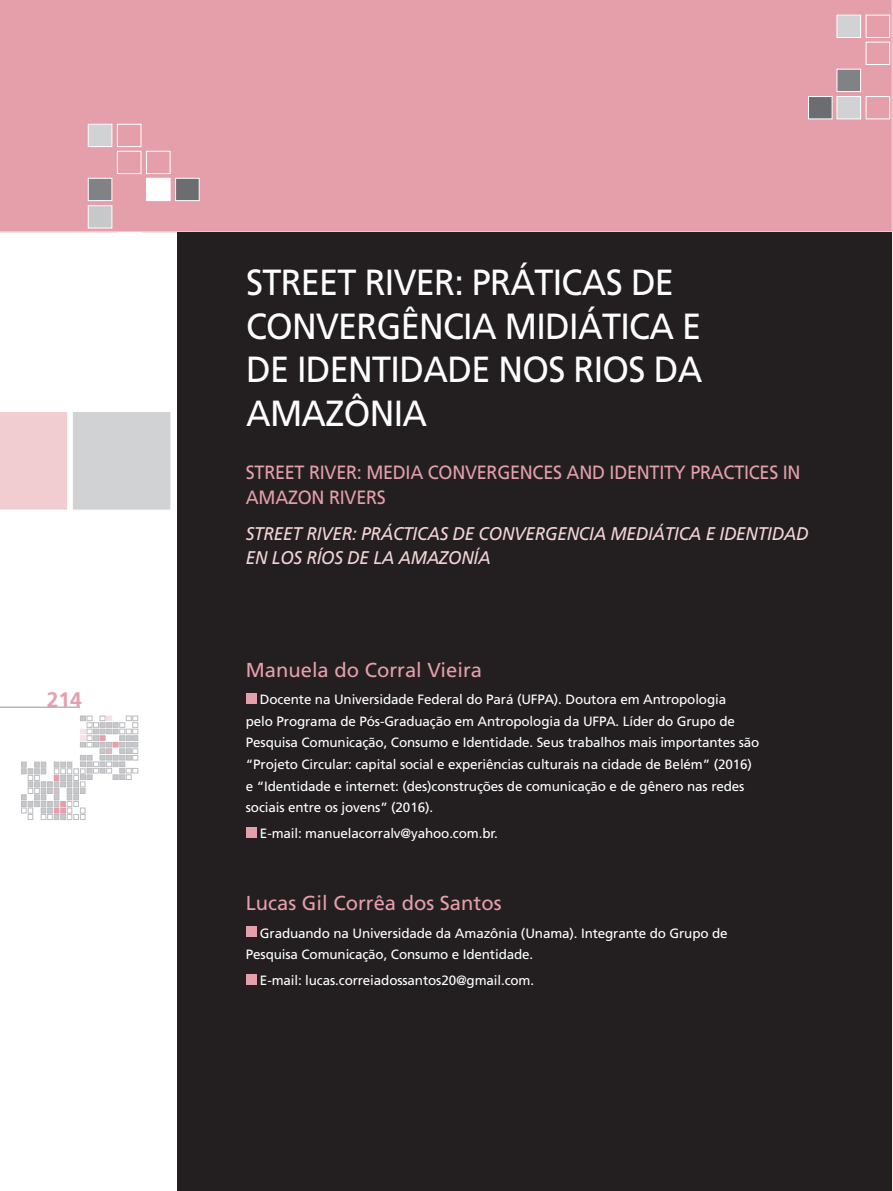
<style>
.page{position:relative;width:893px;height:1191px;background:#fff}
.page>*{position:absolute;margin:0;border:0;box-sizing:border-box;transform-origin:0 0}
.t1{font:36.3px/43.5px "Frutiger";letter-spacing:-.02em;color:#fff;scale:.94 1}
.t2{font:700 21px "Frutiger";color:#e49fab}
.t3{font:20.25px "Frutiger";color:#e49fab}
.t4{font:19.2px/25px "Frutiger";letter-spacing:-.015em;color:#e49fab;scale:.94 1}
.t5{font:italic 18.3px/24px "Frutiger";letter-spacing:-.015em;color:#f3d5d9;scale:.94 1}
.t6{font:13.5px/21.6px "Frutiger";letter-spacing:-.01em;color:#fff}
</style>
<div class="page">
<svg style="left:21px;top:716px;width:117px;height:103px"></svg>
<hr style="left:0;top:707px;width:80px;height:1px;background:#b2b3b7">
<div style="left:0;top:0;width:893px;height:232px;background:#e49fab"></div>
<div style="left:88px;top:178px;width:24px;height:23px;background:#808285;border:1px solid #fff"></div>
<div style="left:146px;top:178px;width:24px;height:23px;background:#fff"></div>
<div style="left:175px;top:178px;width:24px;height:23px;background:#6c6d70;border:1px solid #fff"></div>
<div style="left:117px;top:151px;width:24px;height:23px;border:1px solid #fff"></div>
<div style="left:146px;top:151px;width:24px;height:23px;border:1px solid #fff"></div>
<div style="left:88px;top:124px;width:24px;height:23px;background:#d1d2d4;border:1px solid #fff"></div>
<div style="left:117px;top:124px;width:24px;height:23px;border:1px solid #fff"></div>
<div style="left:88px;top:205px;width:24px;height:23px;background:#c7c8ca;border:1px solid #fff"></div>
<div style="left:837px;top:69px;width:24px;height:23px;background:#808285;border:1px solid #fff"></div>
<div style="left:866px;top:42px;width:24px;height:23px;border:1px solid #fff"></div>
<div style="left:837px;top:15px;width:24px;height:23px;background:#d1d2d4;border:1px solid #fff"></div>
<div style="left:866px;top:15px;width:24px;height:23px;border:1px solid #fff"></div>
<div style="left:837px;top:96px;width:24px;height:23px;background:#d1d2d4;border:1px solid #fff"></div>
<div style="left:866px;top:96px;width:24px;height:23px;border:1px solid #fff"></div>
<div style="left:808px;top:96px;width:24px;height:23px;background:#6c6d70;border:1px solid #fff"></div>
<div style="left:177px;top:232px;width:716px;height:959px;background:#231f20"></div>
<div style="left:72px;top:411px;width:99px;height:99px;background:#d1d2d4;border:1px solid #fff"></div>
<div style="left:0;top:412px;width:67px;height:98px;background:#f1cdd1"></div>
<div style="left:246px;top:693px;width:10px;height:10px;background:#e49fab"></div>
<div style="left:246px;top:827px;width:10px;height:10px;background:#e49fab"></div>
<div style="left:246px;top:926px;width:10px;height:10px;background:#e49fab"></div>
<div style="left:246px;top:974px;width:10px;height:10px;background:#e49fab"></div>
<h2 class="t2" style="left:47px;top:687px;width:37px">214</h2>
<h1 class="t1" style="left:246px;top:261px;width:487px">STREET RIVER: PRÁTICAS DE<br>CONVERGÊNCIA MIDIÁTICA E<br>DE IDENTIDADE NOS RIOS DA<br>AMAZÔNIA</h1>
<h3 class="t4" style="left:246px;top:459px;width:592px">STREET RIVER: MEDIA CONVERGENCES AND IDENTITY PRACTICES IN<br>AMAZON RIVERS</h3>
<h3 class="t5" style="left:246px;top:522px;width:600px">STREET RIVER: PRÁCTICAS DE CONVERGENCIA MEDIÁTICA E IDENTIDAD<br>EN LOS RÍOS DE LA AMAZONÍA</h3>
<h3 class="t3" style="left:246px;top:658px;width:238px">Manuela do Corral Vieira</h3>
<p class="t6" style="left:246px;top:688px;width:515px;text-indent:14px">Docente na Universidade Federal do Pará (UFPA). Doutora em Antropologia<br>pelo Programa de Pós-Graduação em Antropologia da UFPA. Líder do Grupo de Pesquisa Comunicação, Consumo e Identidade. Seus trabalhos mais importantes são “Projeto Circular: capital social e experiências culturais na cidade de Belém” (2016) e “Identidade e internet: (des)construções de comunicação e de gênero nas redes sociais entre os jovens” (2016).</p>
<p class="t6" style="left:260px;top:823px;width:240px">E-mail: manuelacorralv@yahoo.com.br.</p>
<h3 class="t3" style="left:246px;top:891px;width:257px">Lucas Gil Corrêa dos Santos</h3>
<p class="t6" style="left:246px;top:922px;width:483px;text-indent:14px">Graduando na Universidade da Amazônia (Unama). Integrante do Grupo de<br>Pesquisa Comunicação, Consumo e Identidade.</p>
<p class="t6" style="left:260px;top:969px;width:276px">E-mail: lucas.correiadossantos20@gmail.com.</p>
</div>
